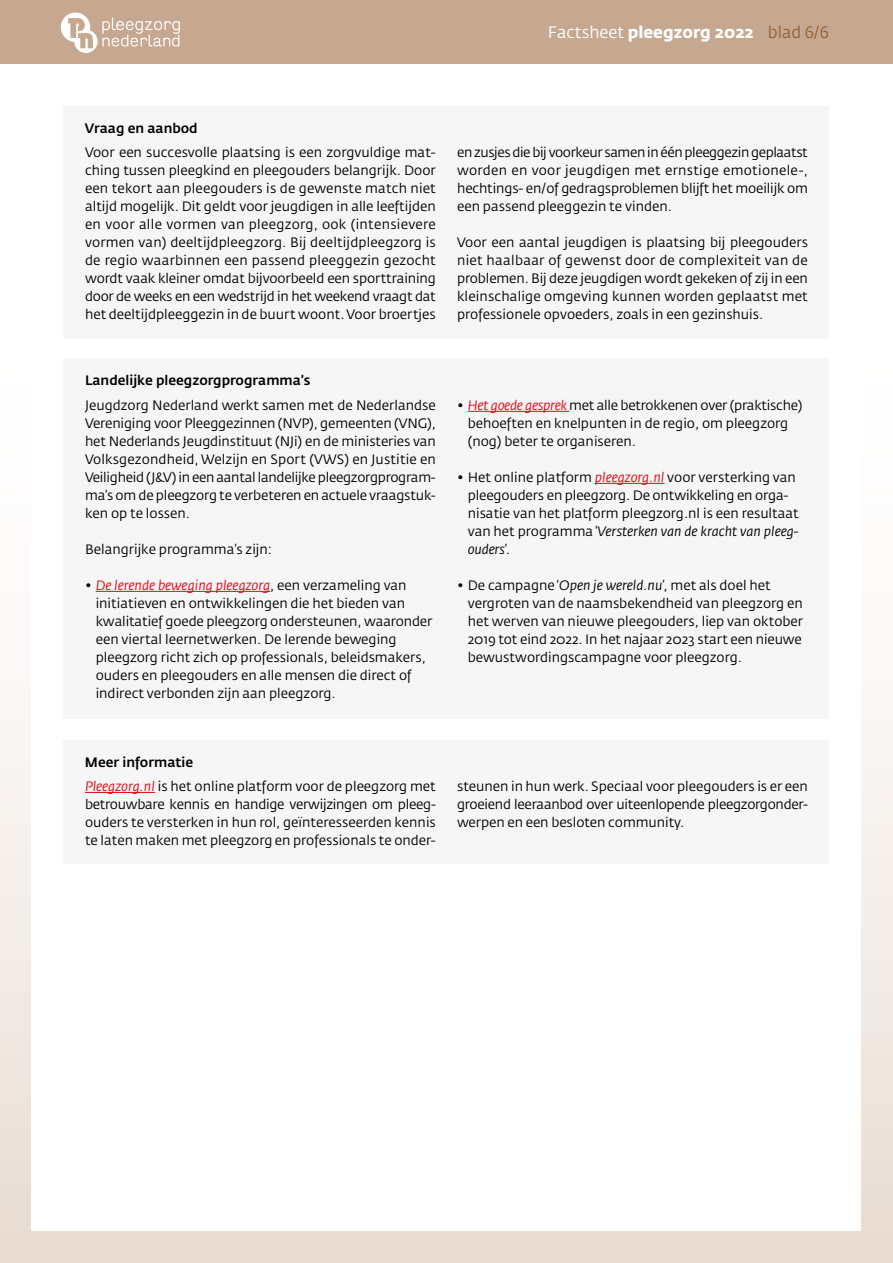
<style>
.page{position:relative;width:893px;height:1263px;background:#fff}
.page>*{position:absolute;margin:0;border:0;box-sizing:border-box;transform-origin:0 0}
.t1{font:700 16.5px "Fedra Sans Std";color:#fff}
.t2{font:13.5px/18px "Fedra Sans Std";color:#000;text-align:justify}
.t3{font:500 13.5px "Fedra Sans Std";color:#000}
.s1{font-weight:400}
.s2{font-weight:400;color:#936037}
.s3{font-style:italic;color:#e30613}
.s4{font-style:italic}
</style>
<div class="page">
<div style="left:0;top:302px;width:893px;height:961px;background:linear-gradient(to bottom,#fff,#eadfd7)"></div>
<div style="left:31px;top:70px;width:829px;height:1161px;background:#fff"></div>
<div style="left:0;top:0;width:893px;height:64px;background:#c5a88f"></div>
<svg style="left:61px;top:13px;width:119px;height:40px"></svg>
<div style="left:64px;top:359px;width:765px;height:360px;background:#f6f6f6"></div>
<hr style="left:96px;top:591px;width:174px;height:1px;background:#e30613">
<hr style="left:468px;top:411px;width:101px;height:1px;background:#e30613">
<hr style="left:595px;top:483px;width:69px;height:1px;background:#e30613">
<div style="left:64px;top:106px;width:765px;height:233px;background:#f6f6f6"></div>
<div style="left:64px;top:740px;width:765px;height:123px;background:#f6f6f6"></div>
<hr style="left:85px;top:792px;width:70px;height:1px;background:#e30613">
<p class="t1" style="left:548px;top:22px;width:283px"><span class="s1">Factsheet</span> pleegzorg 2022 <span class="s2">blad 6/6</span></p>
<p class="t3" style="left:85px;top:120px;width:114px">Vraag en aanbod</p>
<p class="t2" style="left:85px;top:144px;width:352px">Voor een succesvolle plaatsing is een zorgvuldige mat&shy;ching tussen pleegkind en pleegouders belangrijk. Door een tekort aan pleegouders is de gewenste match niet altijd mogelijk. Dit geldt voor jeugdigen in alle leeftijden en voor alle vormen van pleegzorg, ook (intensievere vormen van) deeltijdpleegzorg. Bij deeltijdpleegzorg is de regio waarbinnen een passend pleeggezin gezocht wordt vaak kleiner omdat bijvoorbeeld een sporttraining door de weeks en een wedstrijd in het weekend vraagt dat het deeltijdpleeggezin in de buurt woont. Voor broertjes</p>
<p class="t3" style="left:85px;top:372px;width:227px">Landelijke pleegzorgprogramma’s</p>
<p class="t2" style="left:85px;top:396px;width:352px">Jeugdzorg Nederland werkt samen met de Nederlandse Vereniging voor Pleeggezinnen (NVP), gemeenten (VNG), het Nederlands Jeugdinstituut (NJi) en de ministeries van Volksgezondheid, Welzijn en Sport (VWS) en Justitie en Veiligheid (J&amp;V) in een aantal landelijke pleegzorgprogram&shy;ma’s om de pleegzorg te verbeteren en actuele vraagstuk&shy;ken op te lossen.</p>
<p class="t2" style="left:85px;top:540px;width:189px">Belangrijke programma’s zijn:</p>
<p class="t2" style="left:96px;top:576px;width:338px;text-align:left;text-indent:-11px">• <span class="s3">De lerende beweging pleegzorg</span>, een verzameling van initiatieven en ontwikkelingen die het bieden van kwalitatief goede pleegzorg ondersteunen, waaronder een viertal leernetwerken. De lerende beweging pleegzorg richt zich op professionals, beleidsmakers, ouders en pleegouders en alle mensen die direct of indirect verbonden zijn aan pleegzorg.</p>
<p class="t2" style="left:457px;top:144px;width:352px">en zusjes die bij voorkeur samen in één pleeggezin geplaatst worden en voor jeugdigen met ernstige emotionele-, hechtings- en/of gedragsproblemen blijft het moeilijk om een passend pleeggezin te vinden.</p>
<p class="t2" style="left:457px;top:234px;width:352px">Voor een aantal jeugdigen is plaatsing bij pleegouders niet haalbaar of gewenst door de complexiteit van de problemen. Bij deze jeugdigen wordt gekeken of zij in een kleinschalige omgeving kunnen worden geplaatst met professionele opvoeders, zoals in een gezinshuis.</p>
<p class="t2" style="left:468px;top:396px;width:336px;text-align:left;text-indent:-11px">• <span class="s3">Het goede gesprek</span> met alle betrokkenen over (praktische) behoeften en knelpunten in de regio, om pleegzorg (nog) beter te organiseren.</p>
<p class="t2" style="left:468px;top:468px;width:333px;text-align:left;text-indent:-11px">• Het online platform <span class="s3">pleegzorg.nl</span> voor versterking van pleegouders en pleegzorg. De ontwikkeling en orga&shy;nisatie van het platform pleegzorg.nl is een resultaat van het programma ‘<span class="s4">Versterken van de kracht van pleeg&shy;ouders</span>’.</p>
<p class="t2" style="left:468px;top:576px;width:337px;text-align:left;text-indent:-11px">• De campagne ‘<span class="s4">Open je wereld.nu</span>’, met als doel het vergroten van de naamsbekendheid van pleegzorg en het werven van nieuwe pleegouders, liep van oktober 2019 tot eind 2022. In het najaar 2023 start een nieuwe bewustwordingscampagne voor pleegzorg.</p>
<p class="t3" style="left:85px;top:753px;width:110px">Meer informatie</p>
<p class="t2" style="left:85px;top:777px;width:352px"><span class="s3">Pleegzorg.nl</span> is het online platform voor de pleegzorg met betrouwbare kennis en handige verwijzingen om pleeg&shy;ouders te versterken in hun rol, geïnteresseerden kennis te laten maken met pleegzorg en professionals te onder-</p>
<p class="t2" style="left:457px;top:777px;width:352px">steunen in hun werk. Speciaal voor pleegouders is er een groeiend leeraanbod over uiteenlopende pleegzorgonder&shy;werpen en een besloten community.</p>
</div>
